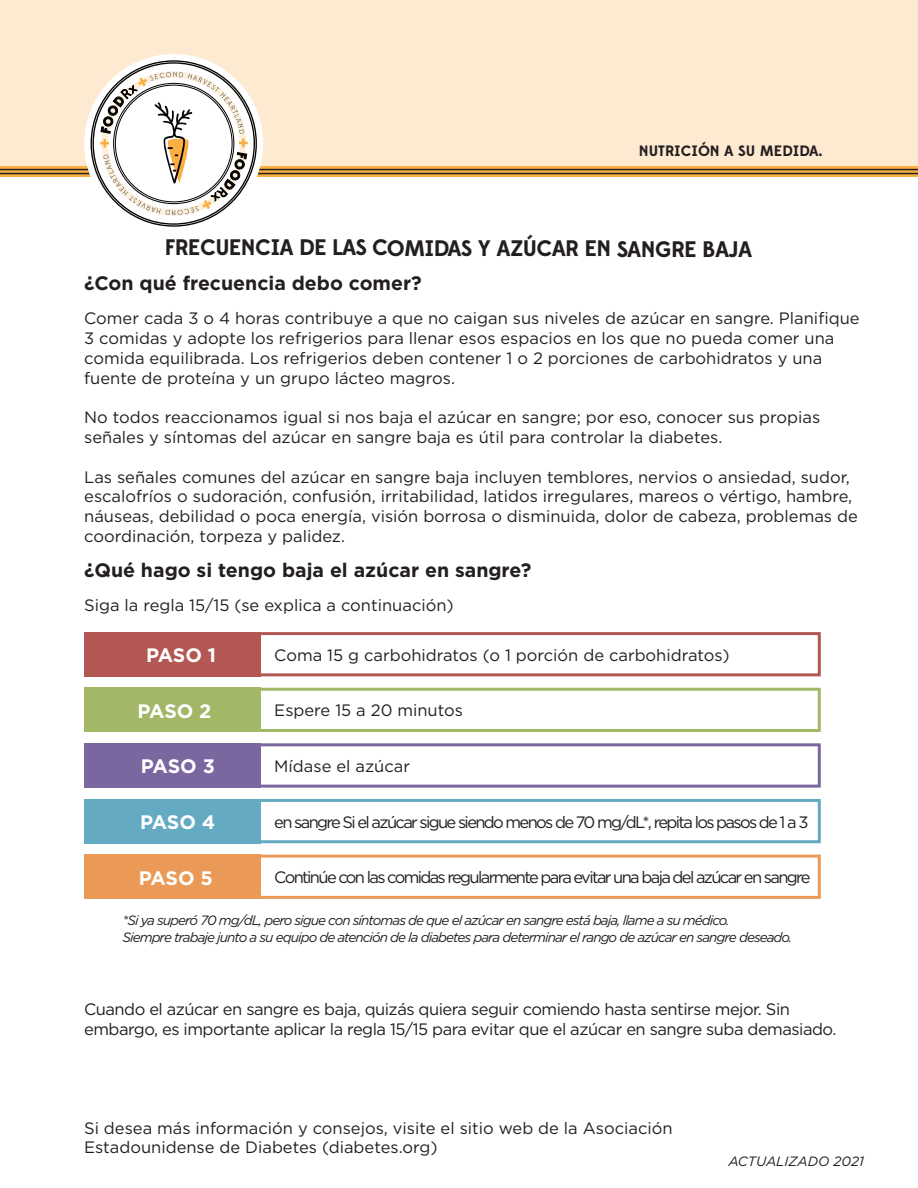
<style>
.page{position:relative;width:918px;height:1188px;background:#fff}
.page>*{position:absolute;margin:0;border:0;box-sizing:border-box;transform-origin:0 0}
.t1{font:700 22.5px "Edmondsans";letter-spacing:-.035em;color:#231f20}
.t2{font:700 19.5px "Gotham";color:#231f20}
.t3{font:700 19.5px "Gotham";letter-spacing:-.01em;color:#fff}
.t4{font:16.5px/19.8px "Gotham";color:#231f20}
.t5{font:16.5px/19.8px "Gotham";letter-spacing:-.03em;color:#231f20}
.t6{font:16.5px "Gotham";letter-spacing:-.1em;color:#231f20}
.t7{font:700 15px "Edmondsans";color:#231f20}
.t8{font:italic 13.5px/16.2px "Gotham";letter-spacing:-.07em;color:#231f20}
.t9{font:italic 13.5px "Gotham";color:#231f20}
</style>
<div class="page">
<svg style="left:0;top:166px;width:918px;height:11px;background:#e29d3e"></svg>
<div style="left:0;top:0;width:918px;height:166px;background:#feead0"></div>
<hr style="left:0;top:169px;width:918px;height:1px;background:#231f20">
<hr style="left:0;top:173px;width:918px;height:1px;background:#231f20">
<div style="left:84px;top:54px;width:179px;height:179px;background:#fff;border-radius:50%"></div>
<svg style="left:91px;top:60px;width:166px;height:167px"></svg>
<div style="left:253px;top:688px;width:568px;height:44px;border:3px solid #a2b866"></div>
<div style="left:253px;top:743px;width:568px;height:45px;border:3px solid #7a679f"></div>
<div style="left:253px;top:799px;width:568px;height:44px;border:3px solid #64aac3"></div>
<div style="left:253px;top:855px;width:568px;height:44px;border:3px solid #ea9a56"></div>
<div style="left:84px;top:632px;width:176px;height:44px;background:#b35752"></div>
<div style="left:84px;top:688px;width:176px;height:44px;background:#a2b866"></div>
<div style="left:84px;top:743px;width:176px;height:45px;background:#7a679f"></div>
<div style="left:84px;top:799px;width:176px;height:44px;background:#64aac3"></div>
<div style="left:84px;top:855px;width:176px;height:44px;background:#ea9a56"></div>
<div style="left:253px;top:632px;width:568px;height:44px;border:3px solid #b35752"></div>
<p class="t7" style="left:639px;top:141px;width:185px">NUTRICIÓN A SU MEDIDA.</p>
<p class="t1" style="left:165px;top:234px;width:589px">FRECUENCIA DE LAS COMIDAS Y AZÚCAR EN SANGRE BAJA</p>
<p class="t2" style="left:84px;top:270px;width:339px">¿Con qué frecuencia debo comer?</p>
<p class="t4" style="left:84px;top:308px;width:777px">Comer cada 3 o 4 horas contribuye a que no caigan sus niveles de azúcar en sangre. Planifique 3 comidas y adopte los refrigerios para llenar esos espacios en los que no pueda comer una comida equilibrada. Los refrigerios deben contener 1 o 2 porciones de carbohidratos y una fuente de proteína y un grupo lácteo magros.</p>
<p class="t4" style="left:84px;top:407px;width:737px">No todos reaccionamos igual si nos baja el azúcar en sangre; por eso, conocer sus propias señales y síntomas del azúcar en sangre baja es útil para controlar la diabetes.</p>
<p class="t4" style="left:84px;top:467px;width:775px">Las señales comunes del azúcar en sangre baja incluyen temblores, nervios o ansiedad, sudor, escalofríos o sudoración, confusión, irritabilidad, latidos irregulares, mareos o vértigo, hambre, náuseas, debilidad o poca energía, visión borrosa o disminuida, dolor de cabeza, problemas de coordinación, torpeza y palidez.</p>
<p class="t2" style="left:84px;top:557px;width:449px">¿Qué hago si tengo baja el azúcar en sangre?</p>
<p class="t4" style="left:84px;top:595px;width:371px">Siga la regla 15/15 (se explica a continuación)</p>
<p class="t3" style="left:146px;top:642px;width:72px">PASO 1</p>
<p class="t4" style="left:274px;top:645px;width:457px">Coma 15 g carbohidratos (o 1 porción de carbohidratos)</p>
<p class="t3" style="left:138px;top:698px;width:75px">PASO 2</p>
<p class="t4" style="left:274px;top:700px;width:190px">Espere 15 a 20 minutos</p>
<p class="t3" style="left:141px;top:753px;width:75px">PASO 3</p>
<p class="t4" style="left:274px;top:756px;width:137px">Mídase el azúcar</p>
<p class="t3" style="left:140px;top:809px;width:77px">PASO 4</p>
<p class="t6" style="left:274px;top:811px;width:536px">en sangre Si el azúcar sigue siendo menos de 70 mg/dL*, repita los pasos de 1 a 3</p>
<p class="t3" style="left:139px;top:865px;width:76px">PASO 5</p>
<p class="t8" style="left:122px;top:912px;width:671px">*Si ya superó 70 mg/dL, pero sigue con síntomas de que el azúcar en sangre está baja, llame a su médico.<br>Siempre trabaje junto a su equipo de atención de la diabetes para determinar el rango de azúcar en sangre deseado.</p>
<p class="t6" style="left:274px;top:867px;width:538px">Continúe con las comidas regularmente para evitar una baja del azúcar en sangre</p>
<p class="t5" style="left:84px;top:999px;width:754px">Cuando el azúcar en sangre es baja, quizás quiera seguir comiendo hasta sentirse mejor. Sin embargo, es importante aplicar la regla 15/15 para evitar que el azúcar en sangre suba demasiado.</p>
<p class="t4" style="left:84px;top:1117px;width:590px">Si desea más información y consejos, visite el sitio web de la Asociación<br>Estadounidense de Diabetes (diabetes.org)</p>
<p class="t9" style="left:728px;top:1153px;width:137px">ACTUALIZADO 2021</p>
</div>
